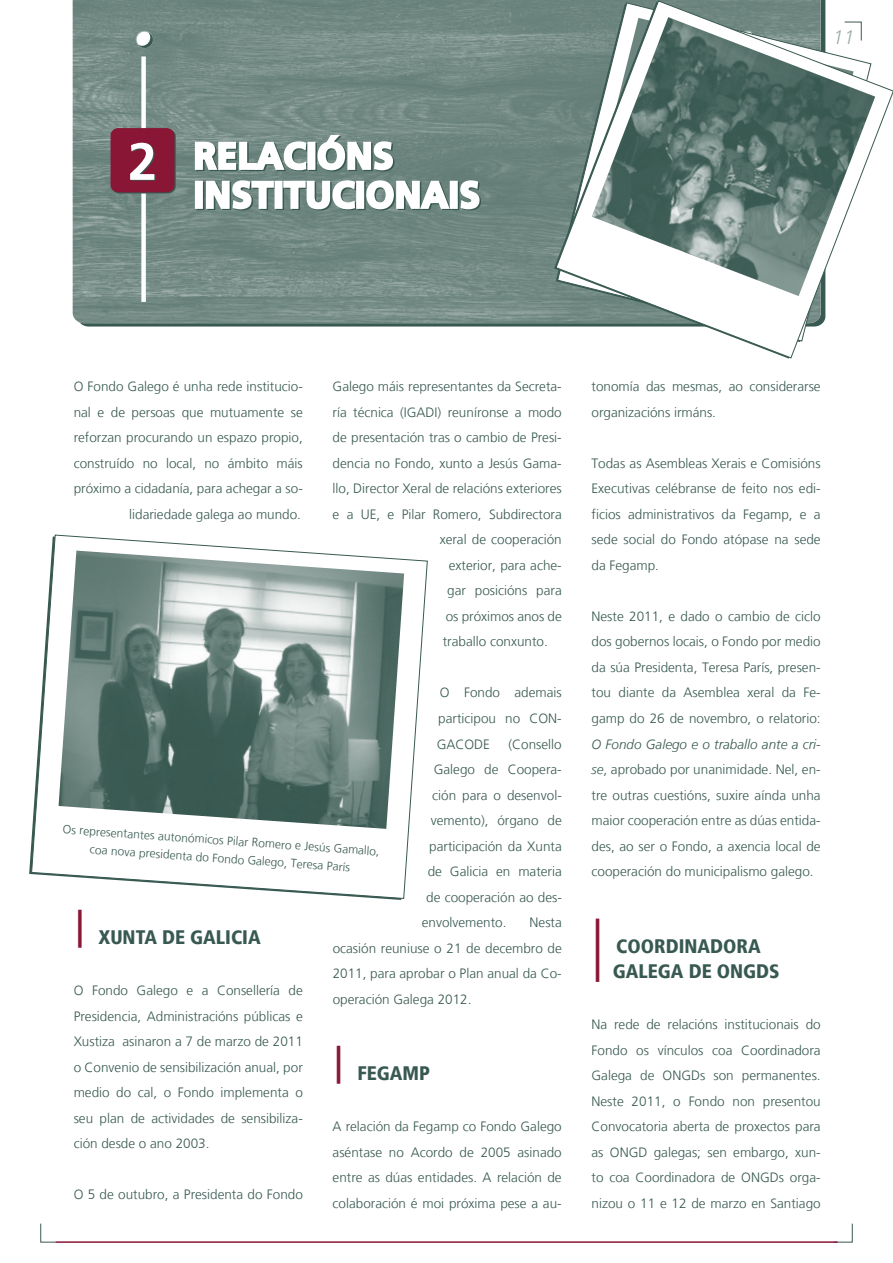
<style>
.page{position:relative;width:893px;height:1263px;background:#fff}
.page>*{position:absolute;margin:0;border:0;box-sizing:border-box;transform-origin:0 0}
.t1{font:600 75px "Franklin Gothic";color:#891635;scale:.33 1}
.t2{font:600 45px "Franklin Gothic";color:#891635;scale:.55 1}
.t3{font:700 36px/39px "Frutiger";letter-spacing:.025em;color:#fff}
.t4{font:900 condensed 19.5px/25.5px "Frutiger 77";color:#385951}
.t5{font:italic 300 19.5px "Frutiger";color:#9baca8}
.t6{font:300 13.5px/25.5px "Frutiger";color:#385951;text-align:justify}
.t7{font:300 12px/18px "Frutiger";color:#385951;text-align:center}
.s1{font-size:52.35px}
.s2{font-style:italic}
</style>
<div class="page">
<svg style="left:40px;top:1223px;width:15px;height:20px"></svg>
<svg style="left:838px;top:1223px;width:15px;height:20px"></svg>
<hr style="left:55px;top:1241px;width:783px;height:2px;background:#891635">
<img style="left:73px;top:0;width:483px;height:323px">
<div style="left:136px;top:31px;width:17px;height:17px;border:1px solid #9baca8;border-radius:50%"></div>
<svg style="left:138px;top:32px;width:15px;height:16px"></svg>
<div style="left:141px;top:56px;width:5px;height:246px;background:#fff"></div>
<div style="left:111px;top:128px;width:65px;height:65px;background:#891635"></div>
<svg style="left:193px;top:130px;width:290px;height:85px"></svg>
<svg style="left:556px;top:0;width:337px;height:358px"></svg>
<img style="left:592px;top:17px;width:283px;height:279px">
<svg style="left:31px;top:535px;width:397px;height:364px"></svg>
<img style="left:59px;top:551px;width:345px;height:278px">
<h3 class="t3" style="left:194px;top:137px;width:287px;text-indent:-66px"><span class="s1">2</span> RELACIÓNS<br>INSTITUCIONAIS</h3>
<h3 class="t5" style="left:833px;top:26px;width:23px">11</h3>
<p class="t6" style="left:74px;top:374px;width:231px;text-align:right">O Fondo Galego é unha rede institucio&shy;nal e de persoas que mutuamente se reforzan procurando un espazo propio, construído no local, no ámbito máis próximo a cidadanía, para achegar a so&shy;lidariedade galega ao mundo.</p>
<p class="t6" style="left:333px;top:374px;width:231px">Galego máis representantes da Secreta-</p>
<p class="t6" style="left:333px;top:400px;width:231px">ría técnica (IGADI) reuníronse a modo</p>
<p class="t6" style="left:333px;top:425px;width:231px">de presentación tras o cambio de Presi-</p>
<p class="t6" style="left:333px;top:451px;width:231px">dencia no Fondo, xunto a Jesús Gama-</p>
<p class="t6" style="left:333px;top:476px;width:231px">llo, Director Xeral de relacións exteriores</p>
<p class="t6" style="left:333px;top:502px;width:231px">e a UE, e Pilar Romero, Subdirectora</p>
<p class="t6" style="left:440px;top:527px;width:124px">xeral de cooperación</p>
<p class="t6" style="left:449px;top:553px;width:115px">exterior, para ache-</p>
<p class="t6" style="left:447px;top:578px;width:116px">gar posicións para</p>
<p class="t6" style="left:446px;top:604px;width:118px">os próximos anos de</p>
<p class="t6" style="left:443px;top:629px;width:107px">traballo conxunto.</p>
<p class="t6" style="left:437px;top:680px;width:127px">O Fondo ademais participou no CON-GACODE</p>
<p class="t6" style="left:508px;top:731px;width:55px">(Consello</p>
<p class="t6" style="left:434px;top:757px;width:130px">Galego de Coopera-</p>
<p class="t6" style="left:432px;top:782px;width:131px">ción para o desenvol-</p>
<p class="t6" style="left:431px;top:808px;width:133px">vemento), órgano de</p>
<p class="t6" style="left:429px;top:833px;width:134px">participación da Xunta</p>
<p class="t6" style="left:428px;top:859px;width:136px">de Galicia en materia</p>
<p class="t6" style="left:426px;top:884px;width:137px">de cooperación ao des-</p>
<p class="t6" style="left:422px;top:910px;width:86px">envolvemento.</p>
<p class="t7" style="left:64px;top:820px;width:319px;rotate:4deg">Os representantes autonómicos Pilar Romero e Jesús Gamallo, coa nova presidenta do Fondo Galego, Teresa París</p>
<h2 class="t2" style="left:74px;top:897px;width:24px">|</h2>
<p class="t6" style="left:333px;top:910px;width:231px;text-indent:197px">Nesta ocasión reuniuse o 21 de decembro de 2011, para aprobar o Plan anual da Co&shy;operación Galega 2012.</p>
<h2 class="t2" style="left:333px;top:1033px;width:24px">|</h2>
<h3 class="t4" style="left:98px;top:924px;width:164px">XUNTA DE GALICIA</h3>
<p class="t6" style="left:74px;top:978px;width:231px">O Fondo Galego e a Consellería de Presidencia, Administracións públicas e Xustiza asinaron a 7 de marzo de 2011 o Convenio de sensibilización anual, por medio do cal, o Fondo implementa o seu plan de actividades de sensibiliza&shy;ción desde o ano 2003.</p>
<h3 class="t4" style="left:357px;top:1060px;width:74px">FEGAMP</h3>
<p class="t6" style="left:333px;top:1114px;width:231px">A relación da Fegamp co Fondo Galego aséntase no Acordo de 2005 asinado entre as dúas entidades. A relación de colaboración é moi próxima pese a au-</p>
<p class="t6" style="left:74px;top:1182px;width:231px">O 5 de outubro, a Presidenta do Fondo</p>
<p class="t6" style="left:592px;top:374px;width:231px">tonomía das mesmas, ao considerarse organizacións irmáns.</p>
<p class="t6" style="left:592px;top:451px;width:231px">Todas as Asembleas Xerais e Comisións Executivas celébranse de feito nos edi&shy;ficios administrativos da Fegamp, e a sede social do Fondo atópase na sede da Fegamp.</p>
<p class="t6" style="left:592px;top:604px;width:231px">Neste 2011, e dado o cambio de ciclo dos gobernos locais, o Fondo por medio da súa Presidenta, Teresa París, presen&shy;tou diante da Asemblea xeral da Fe&shy;gamp do 26 de novembro, o relatorio:</p>
<p class="t6" style="left:592px;top:731px;width:231px"><span class="s2">O Fondo Galego e o traballo ante a cri&shy;se</span>, aprobado por unanimidade. Nel, en&shy;tre outras cuestións, suxire aínda unha maior cooperación entre as dúas entida&shy;des, ao ser o Fondo, a axencia local de cooperación do municipalismo galego.</p>
<h1 class="t1" style="left:591px;top:898px;width:39px">|</h1>
<h3 class="t4" style="left:613px;top:933px;width:168px">COORDINADORA<br>GALEGA DE ONGDS</h3>
<p class="t6" style="left:591px;top:1012px;width:231px">Na rede de relacións institucionais do Fondo os vínculos coa Coordinadora Galega de ONGDs son permanentes.<br>Neste 2011, o Fondo non presentou Convocatoria aberta de proxectos para as ONGD galegas; sen embargo, xun&shy;to coa Coordinadora de ONGDs orga&shy;nizou o 11 e 12 de marzo en Santiago</p>
</div>
